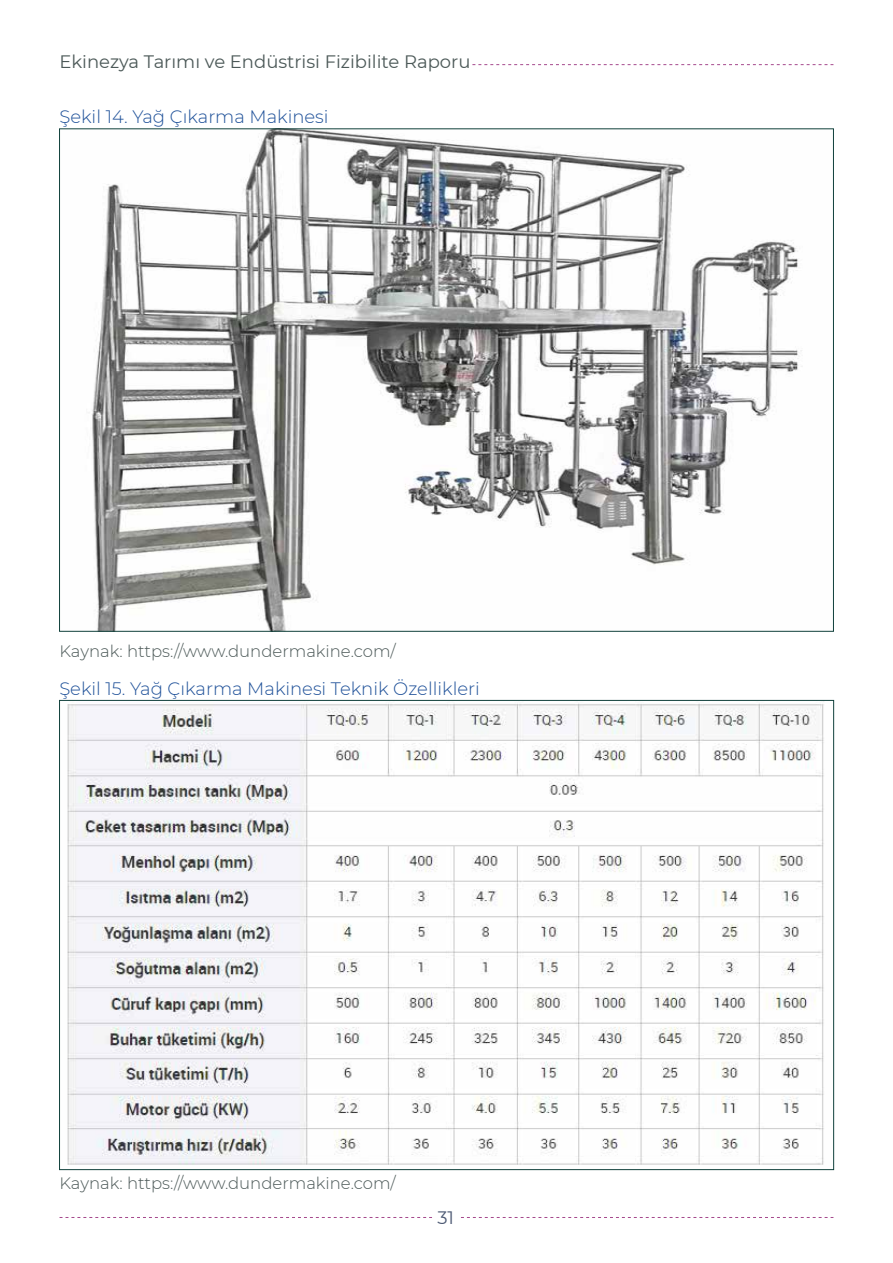
<style>
.page{position:relative;width:893px;height:1263px;background:#fff}
.page>*{position:absolute;margin:0;border:0;box-sizing:border-box;transform-origin:0 0}
.t1{font:300 18px "Montserrat";color:#1f5199}
.t2{font:18px "Montserrat";color:#4c5958}
.t3{font:18px "Montserrat";color:#4c5973}
.t4{font:300 16.5px "Montserrat";color:#4c5958}
</style>
<div class="page">
<svg style="left:472px;top:64px;width:361px;height:1px"></svg>
<svg style="left:461px;top:1217px;width:372px;height:1px"></svg>
<svg style="left:60px;top:1217px;width:372px;height:1px"></svg>
<img style="left:92px;top:131px;width:710px;height:498px">
<img style="left:67px;top:703px;width:757px;height:462px">
<p class="t2" style="left:60px;top:50px;width:412px">Ekinezya Tarımı ve Endüstrisi Fizibilite Raporu</p>
<p class="t1" style="left:60px;top:104px;width:271px">Şekil 14. Yağ Çıkarma Makinesi</p>
<p class="t4" style="left:60px;top:640px;width:338px">Kaynak: https://www.dundermakine.com/</p>
<p class="t1" style="left:59px;top:676px;width:422px">Şekil 15. Yağ Çıkarma Makinesi Teknik Özellikleri</p>
<p class="t4" style="left:60px;top:1172px;width:338px">Kaynak: https://www.dundermakine.com/</p>
<p class="t3" style="left:437px;top:1205px;width:18px">31</p>
</div>
